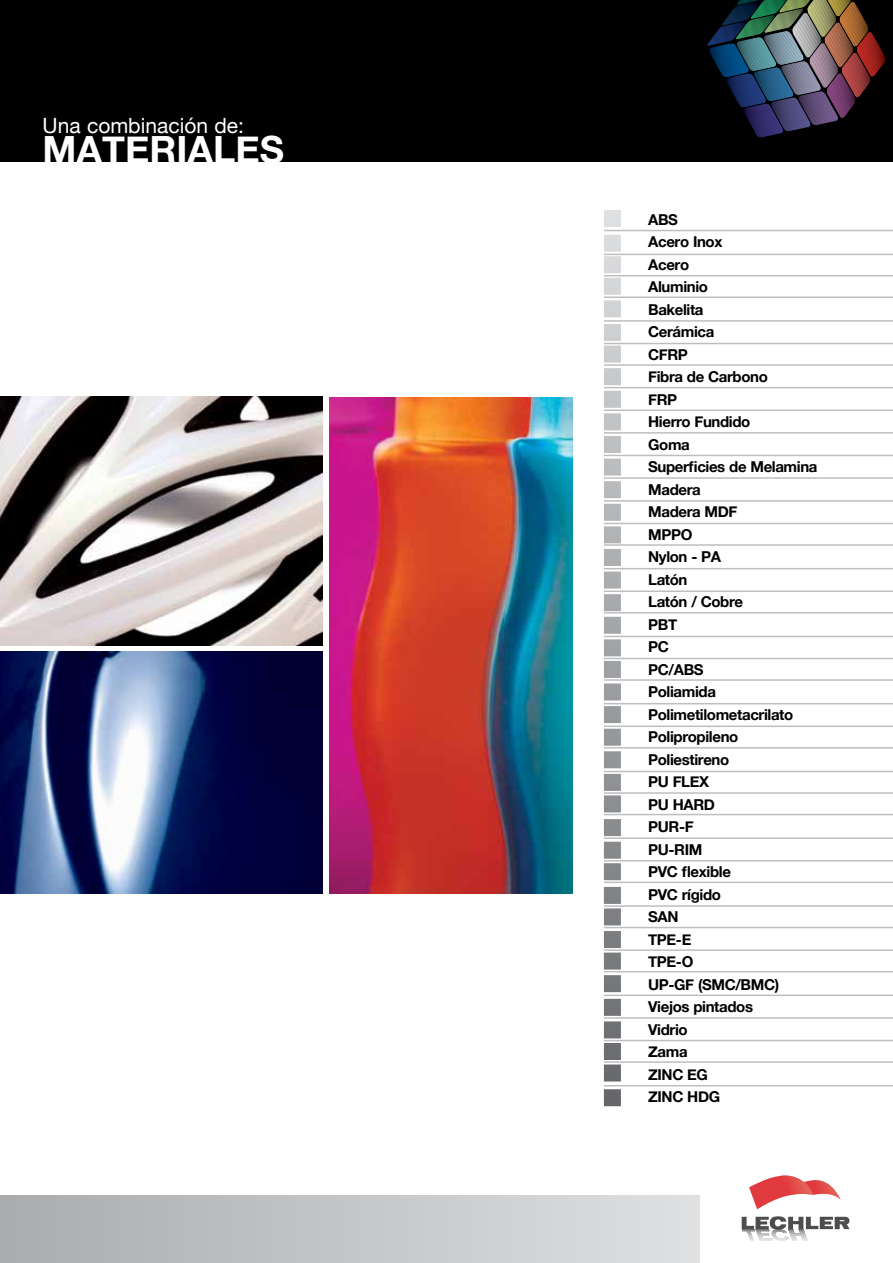
<style>
.page{position:relative;width:893px;height:1263px;background:#fff}
.page>*{position:absolute;margin:0;border:0;box-sizing:border-box;transform-origin:0 0}
.t1{font:700 37.5px "Helvetica Neue";color:#fff}
.t2{font:21px "Helvetica Neue";color:#fff}
.t3{font:700 15px/22.5px "Helvetica Neue";letter-spacing:-.025em;color:#000}
</style>
<div class="page">
<div style="left:0;top:1195px;width:700px;height:68px;background:linear-gradient(to right,#a9abae,#dfe0e2)"></div>
<svg style="left:749px;top:1175px;width:92px;height:34px"></svg>
<hr style="left:742px;top:1229px;width:66px;height:1px;background:#6d6e70">
<hr style="left:742px;top:1230px;width:66px;height:1px;background:#88898c">
<hr style="left:742px;top:1231px;width:66px;height:1px;background:#9a9c9f">
<hr style="left:742px;top:1232px;width:66px;height:1px;background:#a5a7aa">
<hr style="left:742px;top:1233px;width:66px;height:1px;background:#b2b4b6">
<hr style="left:742px;top:1234px;width:66px;height:1px;background:#bcbec1">
<hr style="left:742px;top:1235px;width:66px;height:1px;background:#c6c7c9">
<hr style="left:742px;top:1236px;width:66px;height:1px;background:#ced0d1">
<hr style="left:742px;top:1237px;width:66px;height:1px;background:#d5d6d8">
<hr style="left:742px;top:1238px;width:66px;height:1px;background:#dadbdd">
<hr style="left:742px;top:1239px;width:66px;height:1px;background:#e0e1e2">
<hr style="left:742px;top:1240px;width:66px;height:1px;background:#e4e5e6">
<svg style="left:742px;top:1216px;width:108px;height:13px"></svg>
<div style="left:0;top:0;width:893px;height:162px;background:#000"></div>
<img style="left:707px;top:0;width:179px;height:138px">
<hr style="left:604px;top:230px;width:289px;height:1px;background:#bcbec0">
<hr style="left:604px;top:254px;width:289px;height:1px;background:#bcbec0">
<hr style="left:604px;top:275px;width:289px;height:1px;background:#bcbec0">
<hr style="left:604px;top:296px;width:289px;height:2px;background:#bcbec0">
<hr style="left:604px;top:320px;width:289px;height:2px;background:#bcbec0">
<hr style="left:604px;top:343px;width:289px;height:1px;background:#bcbec0">
<hr style="left:604px;top:364px;width:289px;height:2px;background:#bcbec0">
<hr style="left:604px;top:387px;width:289px;height:1px;background:#bcbec0">
<hr style="left:604px;top:409px;width:289px;height:2px;background:#bcbec0">
<hr style="left:604px;top:500px;width:289px;height:2px;background:#bcbec0">
<hr style="left:604px;top:523px;width:289px;height:1px;background:#bcbec0">
<hr style="left:604px;top:544px;width:289px;height:2px;background:#bcbec0">
<hr style="left:604px;top:568px;width:289px;height:1px;background:#bcbec0">
<hr style="left:604px;top:612px;width:289px;height:1px;background:#bcbec0">
<hr style="left:604px;top:636px;width:289px;height:1px;background:#bcbec0">
<hr style="left:604px;top:590px;width:289px;height:2px;background:#bcbec0">
<hr style="left:604px;top:432px;width:289px;height:2px;background:#bcbec0">
<hr style="left:604px;top:455px;width:289px;height:1px;background:#bcbec0">
<hr style="left:604px;top:477px;width:289px;height:2px;background:#bcbec0">
<hr style="left:604px;top:658px;width:289px;height:1px;background:#bcbec0">
<hr style="left:604px;top:679px;width:289px;height:2px;background:#bcbec0">
<hr style="left:604px;top:703px;width:289px;height:1px;background:#bcbec0">
<hr style="left:604px;top:747px;width:289px;height:1px;background:#bcbec0">
<hr style="left:604px;top:771px;width:289px;height:1px;background:#bcbec0">
<hr style="left:604px;top:725px;width:289px;height:2px;background:#bcbec0">
<hr style="left:604px;top:792px;width:289px;height:2px;background:#bcbec0">
<hr style="left:604px;top:814px;width:289px;height:1px;background:#bcbec0">
<hr style="left:604px;top:837px;width:289px;height:2px;background:#bcbec0">
<hr style="left:604px;top:881px;width:289px;height:2px;background:#bcbec0">
<hr style="left:604px;top:905px;width:289px;height:2px;background:#bcbec0">
<hr style="left:604px;top:860px;width:289px;height:1px;background:#bcbec0">
<hr style="left:604px;top:927px;width:289px;height:1px;background:#bcbec0">
<hr style="left:604px;top:971px;width:289px;height:1px;background:#bcbec0">
<hr style="left:604px;top:994px;width:289px;height:2px;background:#bcbec0">
<hr style="left:604px;top:949px;width:289px;height:2px;background:#bcbec0">
<hr style="left:604px;top:1017px;width:289px;height:2px;background:#bcbec0">
<hr style="left:604px;top:1061px;width:289px;height:2px;background:#bcbec0">
<hr style="left:604px;top:1085px;width:289px;height:1px;background:#bcbec0">
<hr style="left:604px;top:1040px;width:289px;height:1px;background:#bcbec0">
<svg style="left:604px;top:210px;width:17px;height:896px"></svg>
<img style="left:0;top:652px;width:322px;height:241px">
<img style="left:0;top:397px;width:322px;height:248px">
<img style="left:330px;top:398px;width:242px;height:495px">
<h2 class="t2" style="left:43px;top:110px;width:203px">Una combinación de:</h2>
<h1 class="t1" style="left:43px;top:120px;width:243px">MATERIALES</h1>
<p class="t3" style="left:648px;top:208px;width:76px">abs<br>acero Inox acero aluminio bakelita cerámica cfr</p>
<p class="t3" style="left:648px;top:343px;width:171px;text-indent:30px">p<br>fibra de Carbono<br>fr p<br>hierro Fundido<br>goma<br>superficies de Melamina madera<br>madera mdf<br>mppo<br>nylon - pa<br>latón<br>latón / Cobre<br>pbt<br>pc<br>pc/abs<br>poliamida polimetilometacrilato polipropileno poliestireno<br>puflex<br>pu hard<br>pur-f<br>pu-rim<br>pvc flexible<br>pvc rígido<br>san<br>tpe-e<br>tpe-o<br>up-gf (smc</p>
<p class="t3" style="left:735px;top:973px;width:18px">/bmc</p>
<p class="t3" style="left:775px;top:973px;width:6px">)</p>
<p class="t3" style="left:648px;top:996px;width:106px">viejos pintados vidrio<br>zama<br>zinc</p>
<p class="t3" style="left:687px;top:1063px;width:11px">eg</p>
<p class="t3" style="left:648px;top:1086px;width:19px">zinc</p>
<p class="t3" style="left:687px;top:1086px;width:12px">hdg</p>
</div>
